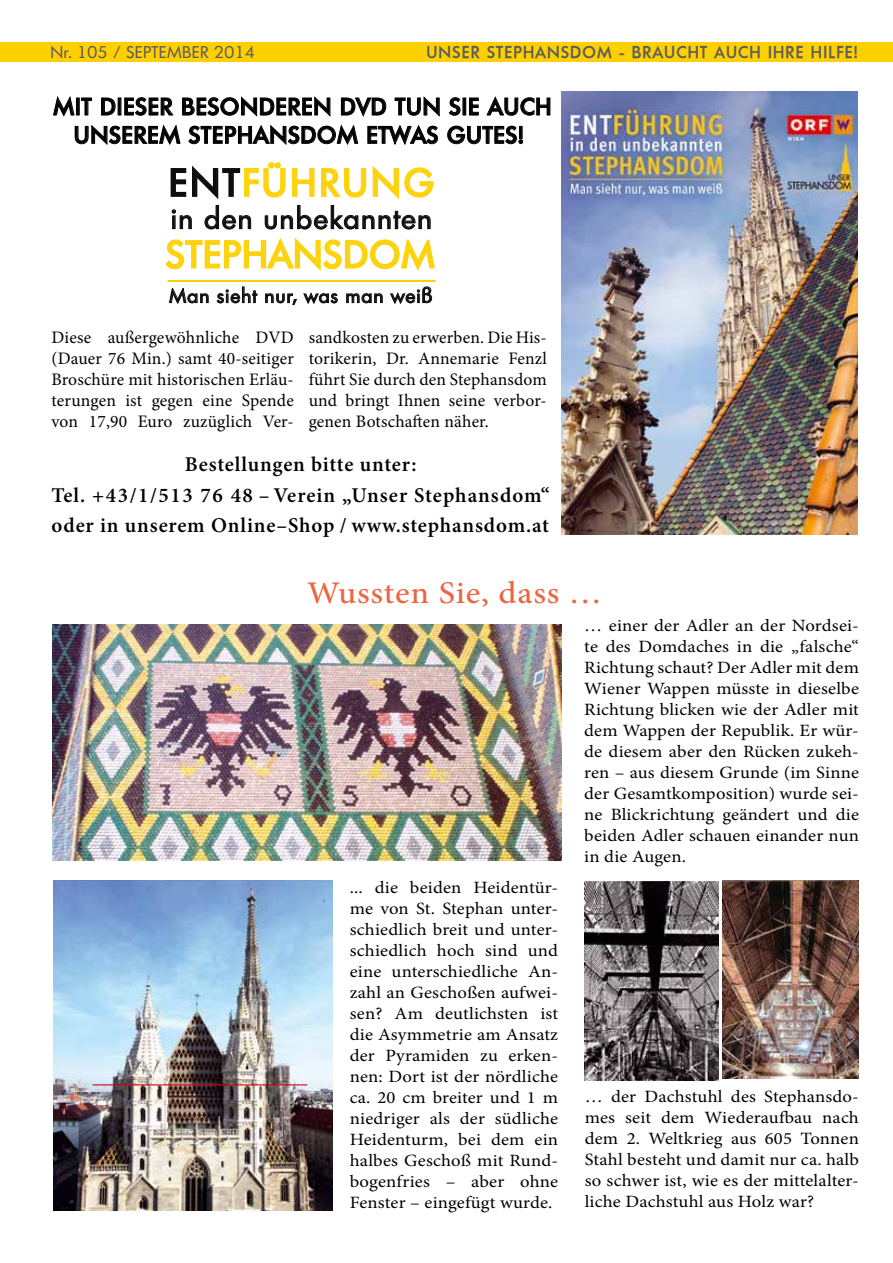
<style>
.page{position:relative;width:893px;height:1263px;background:#fff}
.page>*{position:absolute;margin:0;border:0;box-sizing:border-box;transform-origin:0 0}
.t1{font:37.2px "Limerick";letter-spacing:.1em;color:#fed000}
.t2{font:36.75px "Limerick";letter-spacing:.05em;color:#fed000}
.t3{font:500 31.5px "Minion Pro";letter-spacing:.02em;color:#eb6643;scale:1.08 1}
.t4{font:28.2px "Limerick";letter-spacing:.05em;color:#000}
.t5{font:500 23.25px/28.5px "Limerick";letter-spacing:.045em;color:#000;text-align:center}
.t6{font:600 21px/31.5px "Minion Pro";letter-spacing:.04em;color:#000;text-align:center}
.t7{font:19.2px "Limerick";letter-spacing:.055em;color:#000}
.t8{font:17.55px/21px "Minion Pro";letter-spacing:.01em;color:#000;text-align:justify}
.t9{font:17.25px/21px "Minion Pro";letter-spacing:.01em;color:#000;text-align:justify;scale:1.08 1}
.t10{font:500 16.5px "Limerick";letter-spacing:.075em;color:#5c5b60}
.t11{font:16.5px "Limerick";letter-spacing:.025em;color:#5c5b60}
.s1{color:#000}
</style>
<div class="page">
<div style="left:0;top:43px;width:893px;height:19px;background:#fed000"></div>
<img style="left:53px;top:624px;width:508px;height:236px">
<img style="left:53px;top:880px;width:280px;height:331px">
<img style="left:723px;top:880px;width:136px;height:198px">
<img style="left:585px;top:881px;width:134px;height:200px">
<hr style="left:92px;top:1084px;width:215px;height:1px;background:#d1010e">
<img style="left:561px;top:91px;width:297px;height:443px">
<svg style="left:53px;top:97px;width:22px;height:19px"></svg>
<div style="left:76px;top:98px;width:3px;height:17px;border:1px solid #000"></div>
<svg style="left:81px;top:97px;width:11px;height:19px"></svg>
<svg style="left:101px;top:97px;width:15px;height:19px"></svg>
<svg style="left:124px;top:97px;width:49px;height:19px"></svg>
<svg style="left:182px;top:97px;width:149px;height:19px"></svg>
<svg style="left:341px;top:97px;width:46px;height:19px"></svg>
<svg style="left:394px;top:97px;width:46px;height:19px"></svg>
<svg style="left:449px;top:97px;width:12px;height:19px"></svg>
<svg style="left:469px;top:97px;width:10px;height:19px"></svg>
<svg style="left:486px;top:97px;width:65px;height:19px"></svg>
<svg style="left:75px;top:125px;width:106px;height:20px"></svg>
<svg style="left:188px;top:125px;width:170px;height:20px"></svg>
<svg style="left:367px;top:125px;width:71px;height:20px"></svg>
<svg style="left:447px;top:125px;width:76px;height:19px"></svg>
<svg style="left:165px;top:162px;width:270px;height:109px"></svg>
<hr style="left:168px;top:280px;width:267px;height:2px;background:#fed000">
<svg style="left:169px;top:288px;width:40px;height:16px"></svg>
<svg style="left:217px;top:286px;width:40px;height:18px"></svg>
<svg style="left:265px;top:293px;width:32px;height:12px"></svg>
<svg style="left:303px;top:292px;width:34px;height:12px"></svg>
<svg style="left:346px;top:293px;width:37px;height:10px"></svg>
<svg style="left:390px;top:286px;width:42px;height:18px"></svg>
<p class="t11" style="left:50px;top:43px;width:206px">Nr. 105 / SEPTEMBER 2014</p>
<p class="t10" style="left:426px;top:43px;width:433px">UNSER STEPHANSDOM - BRAUCHT AUCH IHRE HILFE!</p>
<h3 class="t5" style="left:54px;top:92px;width:499px">MIT DIESER BESONDEREN DVD TUN SIE AUCH<br>UNSEREM STEPHANSDOM ETWAS GUTES!</h3>
<h1 class="t1" style="left:169px;top:161px;width:266px"><span class="s1">ENT</span>FÜHRUNG</h1>
<h3 class="t4" style="left:171px;top:202px;width:263px">in den unbekannten</h3>
<h2 class="t2" style="left:166px;top:233px;width:269px">STEPHANSDOM</h2>
<p class="t7" style="left:169px;top:284px;width:264px">Man sieht nur, was man weiß</p>
<p class="t8" style="left:309px;top:327px;width:240px">sandkosten zu erwerben. Die His&shy;torikerin, Dr. Annemarie Fenzl führt Sie durch den Stephansdom und bringt Ihnen seine verbor&shy;genen Botschaften näher.</p>
<p class="t8" style="left:51px;top:327px;width:244px">Diese außergewöhnliche DVD (Dauer 76 Min.) samt 40-seitiger Broschüre mit historischen Erläu&shy;terungen ist gegen eine Spende von 17,90 Euro zuzüglich Ver-</p>
<p class="t6" style="left:51px;top:448px;width:500px">Bestellungen bitte unter:<br>Tel. +43/1/513 76 48 – Verein „Unser Stephansdom“</p>
<p class="t6" style="left:51px;top:510px;width:499px">oder in unserem Online–Shop / www.stephansdom.at</p>
<h3 class="t3" style="left:307px;top:572px;width:274px">Wussten Sie, dass …</h3>
<p class="t9" style="left:350px;top:877px;width:194px">... die beiden Heidentür&shy;me von St. Stephan unter&shy;schiedlich breit und unter&shy;schiedlich hoch sind und eine unterschiedliche An&shy;zahl an Geschoßen aufwei&shy;sen? Am deutlichsten ist die Asymmetrie am Ansatz der Pyramiden zu erken&shy;nen: Dort ist der nördliche ca. 20 cm breiter und 1 m niedriger als der südliche Heidenturm, bei dem ein halbes Geschoß mit Rund&shy;bogenfries – aber ohne Fenster – eingefügt wurde.</p>
<p class="t9" style="left:584px;top:615px;width:256px">… einer der Adler an der Nordsei&shy;te des Domdaches in die „falsche“ Richtung schaut? Der Adler mit dem Wiener Wappen müsste in dieselbe Richtung blicken wie der Adler mit dem Wappen der Republik. Er wür&shy;de diesem aber den Rücken zukeh&shy;ren – aus diesem Grunde (im Sinne der Gesamtkomposition) wurde sei&shy;ne Blickrichtung geändert und die beiden Adler schauen einander nun in die Augen.</p>
<p class="t9" style="left:585px;top:1086px;width:255px">… der Dachstuhl des Stephansdo&shy;mes seit dem Wiederaufbau nach dem 2. Weltkrieg aus 605 Tonnen Stahl besteht und damit nur ca. halb so schwer ist, wie es der mittelalter&shy;liche Dachstuhl aus Holz war?</p>
</div>
